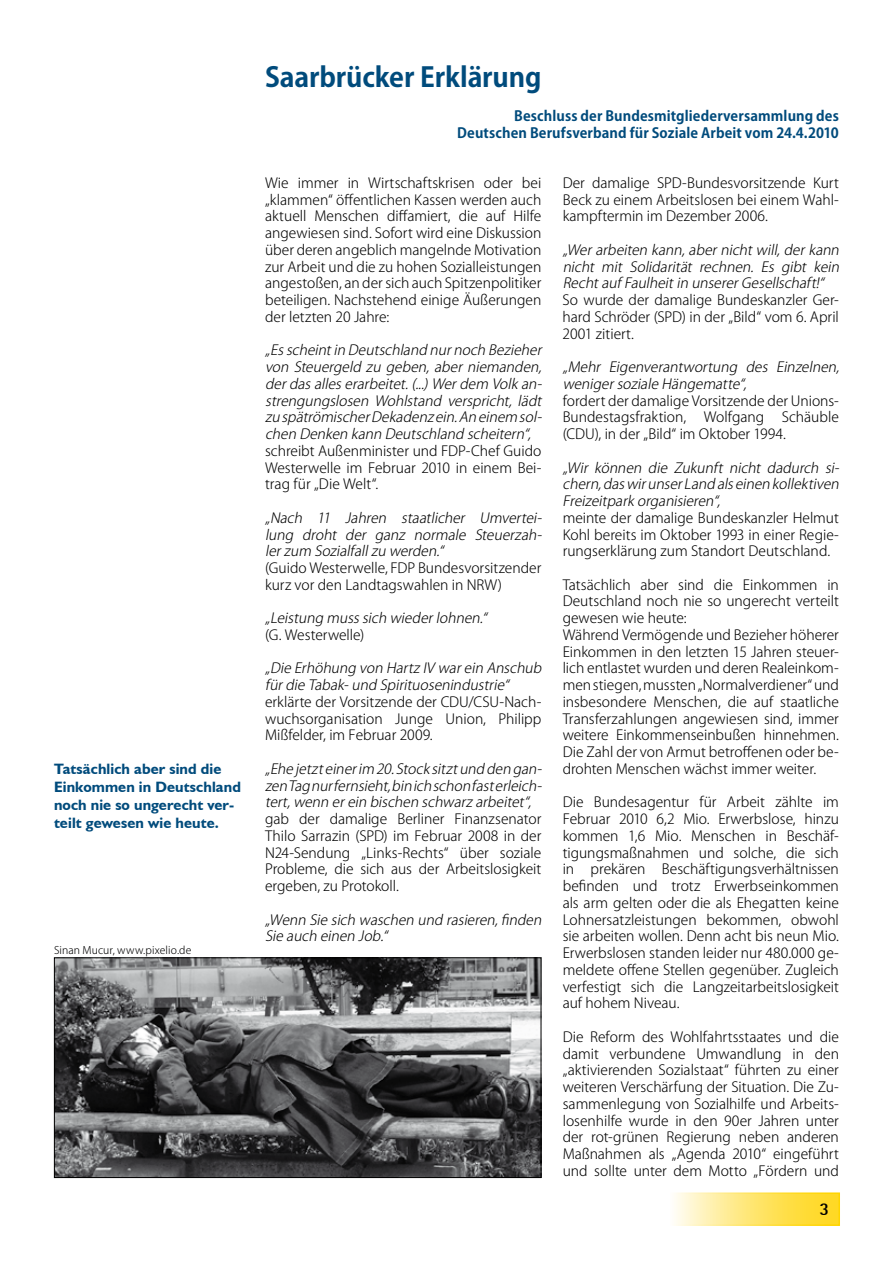
<style>
.page{position:relative;width:893px;height:1263px;background:#fff}
.page>*{position:absolute;margin:0;border:0;box-sizing:border-box;transform-origin:0 0}
.t1{font:700 27px "Koz Go Pro";letter-spacing:-.005em;color:#004b7c}
.t2{font:700 18px "Rotis Semi Sans";color:#000}
.t3{font:700 15px/18px "Humanist 521 BT";letter-spacing:.005em;color:#004b7c}
.t4{font:300 13.95px/16.8px "Koz Go Pro";color:#000;text-align:justify}
.t5{font:italic 300 13.95px/16.8px "Koz Go Pro";letter-spacing:.015em;color:#000;text-align:justify}
.t6{font:700 13.95px/16.8px "Koz Go Pro";letter-spacing:.01em;color:#004b7c;text-align:right}
.t7{font:300 10.5px "Koz Go Pro";letter-spacing:.01em;color:#000}
</style>
<div class="page">
<svg style="left:674px;top:1192px;width:166px;height:34px;background:#ffe675"></svg>
<img style="left:56px;top:959px;width:483px;height:217px">
<div style="left:54px;top:957px;width:487px;height:221px;border:1px solid #000"></div>
<p class="t3" style="left:54px;top:759px;width:188px">Tatsächlich aber sind die<br>Einkommen in Deutschland noch nie so ungerecht ver&shy;teilt gewesen wie heute.</p>
<p class="t7" style="left:54px;top:943px;width:139px">Sinan Mucur, www.pixelio.de</p>
<h1 class="t1" style="left:265px;top:60px;width:278px">Saarbrücker Erklärung</h1>
<p class="t6" style="left:457px;top:108px;width:383px">Beschluss der Bundesmitgliederversammlung des<br>Deutschen Berufsverband für Soziale Arbeit vom 24.4.2010</p>
<p class="t4" style="left:265px;top:175px;width:278px">Wie immer in Wirtschaftskrisen oder bei „klammen“ öffentlichen Kassen werden auch aktuell Menschen diffamiert, die auf Hilfe angewiesen sind. Sofort wird eine Diskussion über deren angeblich mangelnde Motivation zur Arbeit und die zu hohen Sozialleistungen angestoßen, an der sich auch Spitzenpolitiker beteiligen. Nachstehend einige Äußerungen der letzten 20 Jahre:</p>
<p class="t5" style="left:265px;top:342px;width:281px">„Esscheintin Deutschland nurnoch Bezieher von Steuergeld zu geben, aber niemanden, derdasalleserarbeitet.(...)Werdem Volk an&shy;strengungslosen Wohlstand verspricht, lädt zu spätrömischerDekadenzein.An einem sol&shy;chen Denken kann Deutschland scheitern“,</p>
<p class="t4" style="left:265px;top:442px;width:278px">schreibt Außenminister und FDP-Chef Guido Westerwelle im Februar 2010 in einem Bei&shy;trag für „Die Welt“.</p>
<p class="t5" style="left:265px;top:509px;width:281px">„Nach 11 Jahren staatlicher Umvertei&shy;lung droht der ganz normale Steuerzah&shy;lerzum Sozialfallzu werden.“</p>
<p class="t4" style="left:265px;top:560px;width:278px">(Guido Westerwelle, FDP Bundesvorsitzender kurz vor den Landtagswahlen in NRW)</p>
<p class="t5" style="left:265px;top:610px;width:227px">„Leistung musssich wiederlohnen.“</p>
<p class="t4" style="left:265px;top:626px;width:101px">(G. Westerwelle)</p>
<p class="t5" style="left:265px;top:660px;width:281px">„Die Erhöhung von Hartz IV warein Anschub fürdie Tabak-und Spirituosenindustrie“</p>
<p class="t4" style="left:265px;top:693px;width:278px">erklärte der Vorsitzende der CDU/CSU-Nach&shy;wuchsorganisation Junge Union, Philipp Mißfelder, im Februar 2009.</p>
<p class="t5" style="left:265px;top:760px;width:281px">„Ehe jetzteinerim 20.Stock sitztund den gan&shy;zen Tag nurfernsieht,bin ich schon fasterleich&shy;tert,wenn erein bischen schwarz arbeitet“,</p>
<p class="t4" style="left:265px;top:811px;width:278px">gab der damalige Berliner Finanzsenator Thilo Sarrazin (SPD) im Februar 2008 in der N24-Sendung „Links-Rechts“ über soziale Probleme, die sich aus der Arbeitslosigkeit ergeben, zu Protokoll.</p>
<p class="t5" style="left:265px;top:911px;width:281px">„Wenn Sie sich waschen und rasieren,finden<br>Sie auch einen Job.“</p>
<p class="t4" style="left:563px;top:175px;width:278px">Der damalige SPD-Bundesvorsitzende Kurt Beck zu einem Arbeitslosen bei einem Wahl&shy;kampftermin im Dezember 2006.</p>
<p class="t5" style="left:563px;top:241px;width:281px">„Werarbeiten kann,abernichtwill,derkann nicht mit Solidarität rechnen. Es gibt kein Rechtauf Faulheitin unsererGesellschaft!“</p>
<p class="t4" style="left:563px;top:292px;width:278px">So wurde der damalige Bundeskanzler Ger&shy;hard Schröder (SPD) in der „Bild“ vom 6. April 2001 zitiert.</p>
<p class="t5" style="left:563px;top:359px;width:281px">„Mehr Eigenverantwortung des Einzelnen, wenigersoziale Hängematte“,</p>
<p class="t4" style="left:563px;top:392px;width:278px">fordert der damalige Vorsitzende der Unions-<br>Bundestagsfraktion,</p>
<p class="t4" style="left:704px;top:409px;width:62px">Wolfgang</p>
<p class="t4" style="left:563px;top:409px;width:278px;text-indent:219px">Schäuble (CDU), in der „Bild“ im Oktober 1994.</p>
<p class="t5" style="left:563px;top:459px;width:281px">„Wir können die Zukunft nicht dadurch si&shy;chern,daswirunserLand alseinen kollektiven Freizeitpark organisieren“,</p>
<p class="t4" style="left:563px;top:509px;width:278px">meinte der damalige Bundeskanzler Helmut Kohl bereits im Oktober 1993 in einer Regie&shy;rungserklärung zum Standort Deutschland.</p>
<p class="t4" style="left:563px;top:576px;width:278px;text-align:left">Tatsächlich aber sind die Einkommen in Deutschland noch nie so ungerecht verteilt gewesen wie heute:<br>Während Vermögende und Bezieher höherer Einkommen in den letzten 15 Jahren steuer&shy;lich entlastet wurden und deren Realeinkom&shy;men stiegen, mussten „Normalverdiener“ und insbesondere Menschen, die auf staatliche Transferzahlungen angewiesen sind, immer weitere Einkommenseinbußen hinnehmen.<br>Die Zahl der von Armut betroffenen oder be&shy;drohten Menschen wächst immer weiter.</p>
<p class="t4" style="left:563px;top:794px;width:278px">Die Bundesagentur für Arbeit zählte im Februar 2010 6,2 Mio. Erwerbslose, hinzu kommen 1,6 Mio. Menschen in Beschäf&shy;tigungsmaßnahmen und solche, die sich in prekären Beschäftigungsverhältnissen befinden und trotz Erwerbseinkommen als arm gelten oder die als Ehegatten keine Lohnersatzleistungen bekommen, obwohl sie arbeiten wollen. Denn acht bis neun Mio.<br>Erwerbslosen standen leider nur 480.000 ge&shy;meldete offene Stellen gegenüber. Zugleich verfestigt sich die Langzeitarbeitslosigkeit auf hohem Niveau.</p>
<p class="t4" style="left:563px;top:1028px;width:278px">Die Reform des Wohlfahrtsstaates und die damit verbundene Umwandlung in den „aktivierenden Sozialstaat“ führten zu einer weiteren Verschärfung der Situation. Die Zu&shy;sammenlegung von Sozialhilfe und Arbeits&shy;losenhilfe wurde in den 90er Jahren unter der rot-grünen Regierung neben anderen Maßnahmen als „Agenda 2010“ eingeführt und sollte unter dem Motto „Fördern und</p>
<p class="t2" style="left:820px;top:1197px;width:11px">3</p>
</div>
